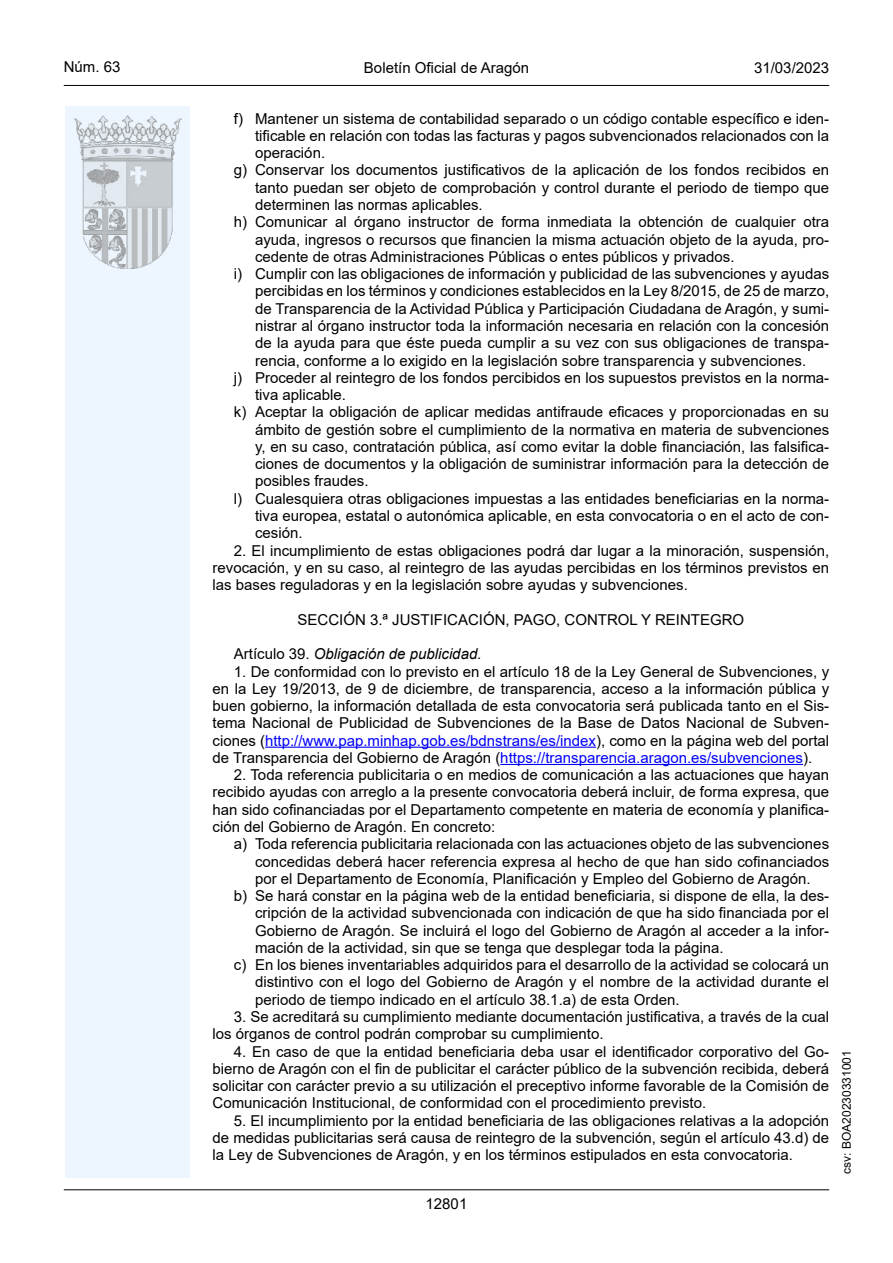
<style>
.page{position:relative;width:893px;height:1263px;background:#fff}
.page>*{position:absolute;margin:0;border:0;box-sizing:border-box;transform-origin:0 0}
.Sangrado_01{font:15px/17.2px "Arial";color:#000;text-align:justify}
.inicio_de_parrafo{font:15px/17.2px "Arial";color:#000;text-align:justify}
.center{font:15px "Arial";color:#000}
.inicio_de_parrafo-2{font:15px "Arial Italic MT2";color:#000}
.estilo_head-c{font:15px "Arial";color:#000}
.estilo_head-d{font:15px "Arial MT2";color:#000}
.estilo_head-i{font:15px "Arial MT2";color:#000}
.numero_pagina{font:15px "Arial MT2";color:#000}
.estilo_head-i-2{font:12px "Arial MT2";color:#000}
.s1{font-family:"Arial"}
.s2{color:#0000fa}
</style>
<div class="page">
<div style="left:65px;top:106px;width:125px;height:1072px;background:#edf6fe"></div>
<img style="left:75px;top:115px;width:106px;height:153px">
<hr style="left:64px;top:85px;width:765px;height:1px;background:#000">
<hr style="left:64px;top:1189px;width:765px;height:1px;background:#000">
<hr style="left:265px;top:747px;width:331px;height:1px;background:#0000fa">
<hr style="left:500px;top:764px;width:303px;height:1px;background:#0000fa">
<p class="estilo_head-i" style="left:64px;top:57px;width:58px">Núm. 63</p>
<p class="estilo_head-c" style="left:364px;top:57px;width:167px">Boletín Oficial de Aragón</p>
<p class="estilo_head-d" style="left:754px;top:57px;width:77px">31/03/2023</p>
<p class="Sangrado_01" style="left:255px;top:110px;width:576px;text-indent:-21px">f) Mantener un sistema de contabilidad separado o un código contable específico e iden&shy;tificable en relación con todas las facturas y pagos subvencionados relacionados con la operación.</p>
<p class="Sangrado_01" style="left:255px;top:161px;width:576px;text-indent:-21px">g) Conservar los documentos justificativos de la aplicación de los fondos recibidos en tanto puedan ser objeto de comprobación y control durante el periodo de tiempo que determinen las normas aplicables.</p>
<p class="Sangrado_01" style="left:255px;top:213px;width:576px;text-indent:-21px">h) Comunicar al órgano instructor de forma inmediata la obtención de cualquier otra ayuda, ingresos o recursos que financien la misma actuación objeto de la ayuda, pro&shy;cedente de otras Administraciones Públicas o entes públicos y privados.</p>
<p class="Sangrado_01" style="left:255px;top:265px;width:576px;text-indent:-21px">i) Cumplir con las obligaciones de información y publicidad de las subvenciones y ayudas percibidas en los términos y condiciones establecidos en la Ley 8/2015, de 25 de marzo, de Transparencia de la Actividad Pública y Participación Ciudadana de Aragón, y sumi&shy;nistrar al órgano instructor toda la información necesaria en relación con la concesión de la ayuda para que éste pueda cumplir a su vez con sus obligaciones de transpa&shy;rencia, conforme a lo exigido en la legislación sobre transparencia y subvenciones.</p>
<p class="Sangrado_01" style="left:255px;top:369px;width:576px;text-indent:-21px">j) Proceder al reintegro de los fondos percibidos en los supuestos previstos en la norma&shy;tiva aplicable.</p>
<p class="Sangrado_01" style="left:255px;top:403px;width:576px;text-indent:-21px">k) Aceptar la obligación de aplicar medidas antifraude eficaces y proporcionadas en su ámbito de gestión sobre el cumplimiento de la normativa en materia de subvenciones y, en su caso, contratación pública, así como evitar la doble financiación, las falsifica&shy;ciones de documentos y la obligación de suministrar información para la detección de posibles fraudes.</p>
<p class="Sangrado_01" style="left:255px;top:490px;width:576px;text-indent:-21px">l) Cualesquiera otras obligaciones impuestas a las entidades beneficiarias en la norma&shy;tiva europea, estatal o autonómica aplicable, en esta convocatoria o en el acto de con&shy;cesión.</p>
<p class="inicio_de_parrafo" style="left:213px;top:541px;width:618px;text-indent:21px">2. El incumplimiento de estas obligaciones podrá dar lugar a la minoración, suspensión, revocación, y en su caso, al reintegro de las ayudas percibidas en los términos previstos en las bases reguladoras y en la legislación sobre ayudas y subvenciones.</p>
<p class="center" style="left:298px;top:609px;width:448px">SECCIÓN 3.ª JUSTIFICACIÓN, PAGO, CONTROL Y REINTEGRO</p>
<p class="inicio_de_parrafo-2" style="left:234px;top:644px;width:249px"><span class="s1">Artículo 39.</span> Obligación de publicidad.</p>
<p class="inicio_de_parrafo" style="left:213px;top:662px;width:618px;text-indent:21px">1. De conformidad con lo previsto en el artículo 18 de la Ley General de Subvenciones, y en la Ley 19/2013, de 9 de diciembre, de transparencia, acceso a la información pública y buen gobierno, la información detallada de esta convocatoria será publicada tanto en el Sis&shy;tema Nacional de Publicidad de Subvenciones de la Base de Datos Nacional de Subven&shy;ciones (<span class="s2">http://www.pap.minhap.gob.es/bdnstrans/es/index</span>), como en la página web del portal de Transparencia del Gobierno de Aragón (<span class="s2">https://transparencia.aragon.es/subvenciones</span>).</p>
<p class="inicio_de_parrafo" style="left:213px;top:766px;width:618px;text-indent:21px">2. Toda referencia publicitaria o en medios de comunicación a las actuaciones que hayan recibido ayudas con arreglo a la presente convocatoria deberá incluir, de forma expresa, que han sido cofinanciadas por el Departamento competente en materia de economía y planifica&shy;ción del Gobierno de Aragón. En concreto:</p>
<p class="Sangrado_01" style="left:255px;top:835px;width:575px;text-indent:-21px">a) Toda referencia publicitaria relacionada con las actuaciones objeto de las subvenciones concedidas deberá hacer referencia expresa al hecho de que han sido cofinanciados por el Departamento de Economía, Planificación y Empleo del Gobierno de Aragón.</p>
<p class="Sangrado_01" style="left:255px;top:887px;width:576px;text-indent:-21px">b) Se hará constar en la página web de la entidad beneficiaria, si dispone de ella, la des&shy;cripción de la actividad subvencionada con indicación de que ha sido financiada por el Gobierno de Aragón. Se incluirá el logo del Gobierno de Aragón al acceder a la infor&shy;mación de la actividad, sin que se tenga que desplegar toda la página.</p>
<p class="Sangrado_01" style="left:255px;top:956px;width:576px;text-indent:-21px">c) En los bienes inventariables adquiridos para el desarrollo de la actividad se colocará un distintivo con el logo del Gobierno de Aragón y el nombre de la actividad durante el periodo de tiempo indicado en el artículo 38.1.a) de esta Orden.</p>
<p class="inicio_de_parrafo" style="left:213px;top:1008px;width:618px;text-indent:21px">3. Se acreditará su cumplimiento mediante documentación justificativa, a través de la cual los órganos de control podrán comprobar su cumplimiento.</p>
<p class="inicio_de_parrafo" style="left:213px;top:1042px;width:618px;text-indent:21px">4. En caso de que la entidad beneficiaria deba usar el identificador corporativo del Go&shy;bierno de Aragón con el fin de publicitar el carácter público de la subvención recibida, deberá solicitar con carácter previo a su utilización el preceptivo informe favorable de la Comisión de Comunicación Institucional, de conformidad con el procedimiento previsto.</p>
<p class="inicio_de_parrafo" style="left:213px;top:1112px;width:618px;text-indent:21px">5. El incumplimiento por la entidad beneficiaria de las obligaciones relativas a la adopción de medidas publicitarias será causa de reintegro de la subvención, según el artículo 43.d) de la Ley de Subvenciones de Aragón, y en los términos estipulados en esta convocatoria.</p>
<p class="numero_pagina" style="left:426px;top:1193px;width:43px">12801</p>
<p class="estilo_head-i-2" style="left:838px;top:1174px;width:125px;rotate:-90deg">csv: BOA20230331001</p>
</div>
